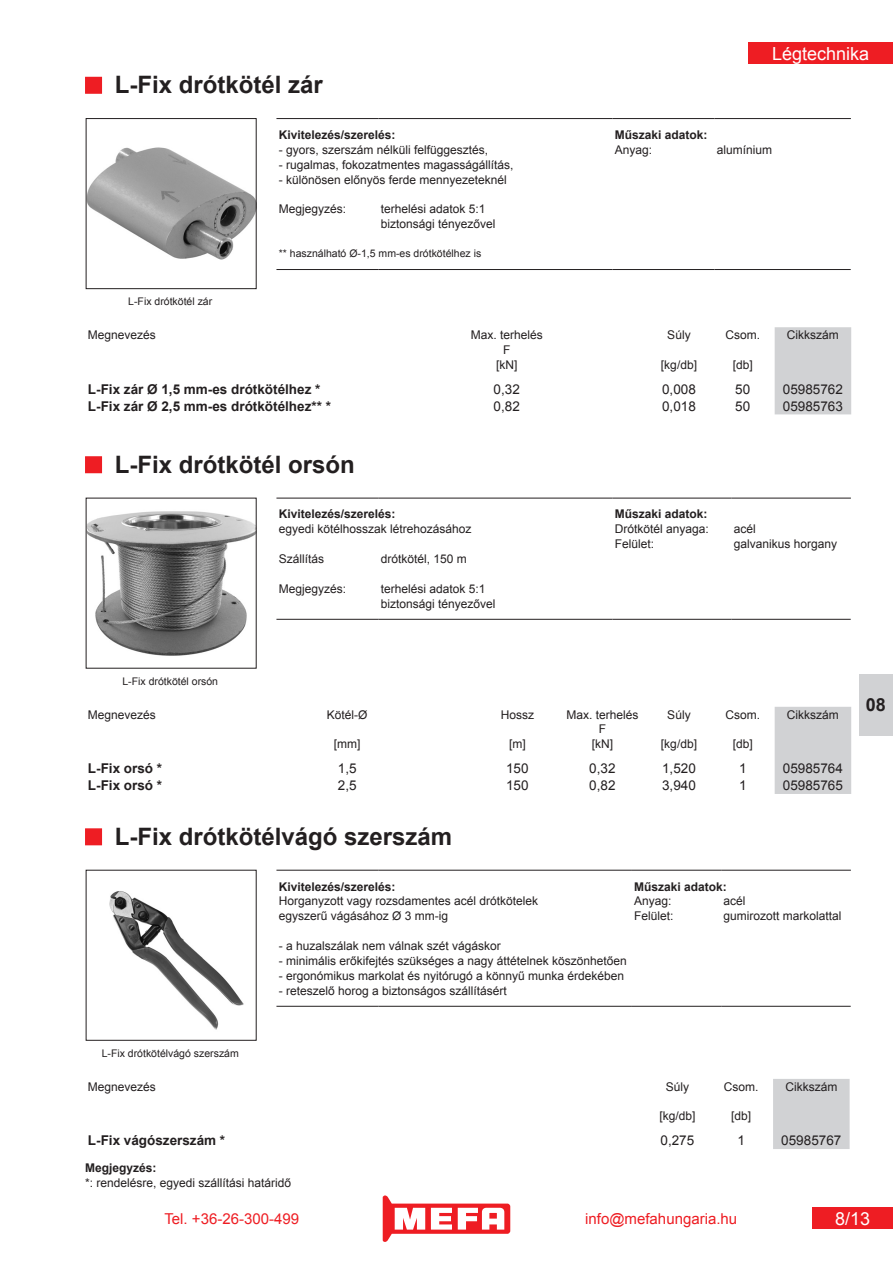
<style>
.page{position:relative;width:893px;height:1263px;background:#fff}
.page>*{position:absolute;margin:0;border:0;box-sizing:border-box;transform-origin:0 0}
.Überschrift_Inhaltsv{font:700 24px "Arial";color:#231f20}
.t1{font:18px "Arial";color:#fff}
.t2{font:700 18px "Arial";color:#231f20}
.t3{font:15px "Arial";color:#ee1d23}
.t4{font:700 13.5px "Arial";color:#231f20}
.t5{font:13.5px "Arial";color:#231f20}
.t6{font:12px "Arial";color:#231f20}
.t7{font:700 12px "Arial";color:#231f20}
.t8{font:10.5px "Arial";color:#231f20}
</style>
<div class="page">
<div style="left:748px;top:43px;width:145px;height:21px;background:#ee1d23"></div>
<svg style="left:383px;top:1195px;width:127px;height:47px"></svg>
<div style="left:812px;top:1208px;width:81px;height:21px;background:#ee1d23"></div>
<div style="left:85px;top:77px;width:17px;height:17px;background:#ee1d23;border:2px solid #ee1d23"></div>
<div style="left:859px;top:674px;width:34px;height:62px;background:#d1d2d4"></div>
<hr style="left:276px;top:118px;width:103px;height:1px;background:#231f20">
<hr style="left:379px;top:118px;width:234px;height:1px;background:#231f20">
<hr style="left:613px;top:118px;width:102px;height:1px;background:#231f20">
<hr style="left:715px;top:118px;width:136px;height:1px;background:#231f20">
<hr style="left:276px;top:269px;width:103px;height:1px;background:#231f20">
<hr style="left:379px;top:269px;width:234px;height:1px;background:#231f20">
<hr style="left:613px;top:269px;width:102px;height:1px;background:#231f20">
<hr style="left:715px;top:269px;width:136px;height:1px;background:#231f20">
<hr style="left:276px;top:498px;width:103px;height:1px;background:#231f20">
<hr style="left:379px;top:498px;width:234px;height:1px;background:#231f20">
<hr style="left:613px;top:498px;width:119px;height:1px;background:#231f20">
<hr style="left:732px;top:498px;width:119px;height:1px;background:#231f20">
<hr style="left:276px;top:619px;width:103px;height:1px;background:#231f20">
<hr style="left:379px;top:619px;width:234px;height:1px;background:#231f20">
<hr style="left:613px;top:619px;width:119px;height:1px;background:#231f20">
<hr style="left:732px;top:619px;width:119px;height:1px;background:#231f20">
<hr style="left:276px;top:870px;width:103px;height:1px;background:#231f20">
<hr style="left:379px;top:870px;width:253px;height:1px;background:#231f20">
<hr style="left:632px;top:870px;width:89px;height:1px;background:#231f20">
<hr style="left:721px;top:870px;width:130px;height:1px;background:#231f20">
<hr style="left:276px;top:1006px;width:103px;height:1px;background:#231f20">
<hr style="left:379px;top:1006px;width:253px;height:1px;background:#231f20">
<hr style="left:632px;top:1006px;width:89px;height:1px;background:#231f20">
<hr style="left:721px;top:1006px;width:130px;height:1px;background:#231f20">
<div style="left:775px;top:327px;width:76px;height:87px;background:#d1d2d4"></div>
<div style="left:775px;top:707px;width:76px;height:87px;background:#d1d2d4"></div>
<div style="left:773px;top:1079px;width:77px;height:70px;background:#d1d2d4"></div>
<div style="left:85px;top:456px;width:17px;height:17px;background:#ee1d23;border:2px solid #ee1d23"></div>
<div style="left:85px;top:828px;width:17px;height:17px;background:#ee1d23;border:2px solid #ee1d23"></div>
<img style="left:109px;top:891px;width:135px;height:139px">
<img style="left:88px;top:511px;width:166px;height:145px">
<img style="left:88px;top:147px;width:166px;height:113px">
<div style="left:86px;top:118px;width:170px;height:171px;border:1px solid #231f20"></div>
<p class="Überschrift_Inhaltsv" style="left:115px;top:68px;width:210px">L-Fix drótkötél zár</p>
<h2 class="t1" style="left:772px;top:41px;width:99px">Légtechnika</h2>
<p class="t8" style="left:128px;top:294px;width:86px">L-Fix drótkötél zár</p>
<p class="t7" style="left:279px;top:126px;width:118px">Kivitelezés/szerelés:</p>
<p class="t7" style="left:615px;top:126px;width:94px">Műszaki adatok:</p>
<p class="t6" style="left:279px;top:141px;width:211px">- gyors, szerszám nélküli felfüggesztés,</p>
<p class="t6" style="left:615px;top:141px;width:39px">Anyag:</p>
<p class="t6" style="left:717px;top:141px;width:57px">alumínium</p>
<p class="t6" style="left:279px;top:156px;width:236px">- rugalmas, fokozatmentes magasságállítás,</p>
<p class="t6" style="left:279px;top:171px;width:230px">- különösen előnyös ferde mennyezeteknél</p>
<p class="t6" style="left:279px;top:201px;width:69px">Megjegyzés:</p>
<p class="t6" style="left:381px;top:201px;width:106px">terhelési adatok 5:1</p>
<p class="t6" style="left:381px;top:216px;width:116px">biztonsági tényezővel</p>
<p class="t8" style="left:279px;top:246px;width:204px">** használható Ø-1,5 mm-es drótkötélhez is</p>
<p class="t6" style="left:88px;top:327px;width:70px">Megnevezés</p>
<p class="t6" style="left:471px;top:327px;width:74px">Max. terhelés</p>
<p class="t6" style="left:667px;top:327px;width:25px">Súly</p>
<p class="t6" style="left:725px;top:327px;width:36px">Csom.</p>
<p class="t6" style="left:787px;top:327px;width:53px">Cikkszám</p>
<p class="t6" style="left:503px;top:341px;width:9px">F</p>
<p class="t6" style="left:496px;top:356px;width:23px">[kN]</p>
<p class="t6" style="left:661px;top:356px;width:38px">[kg/db]</p>
<p class="t6" style="left:733px;top:356px;width:22px">[db]</p>
<p class="t4" style="left:88px;top:380px;width:234px">L-Fix zár Ø 1,5 mm-es drótkötélhez *</p>
<p class="t5" style="left:494px;top:380px;width:28px">0,32</p>
<p class="t5" style="left:662px;top:380px;width:35px">0,008</p>
<p class="t5" style="left:735px;top:380px;width:17px">50</p>
<p class="t5" style="left:783px;top:380px;width:62px">05985762</p>
<p class="t4" style="left:88px;top:397px;width:245px">L-Fix zár Ø 2,5 mm-es drótkötélhez** *</p>
<p class="t5" style="left:494px;top:397px;width:28px">0,82</p>
<p class="t5" style="left:662px;top:397px;width:35px">0,018</p>
<p class="t5" style="left:735px;top:397px;width:17px">50</p>
<p class="t5" style="left:783px;top:397px;width:62px">05985763</p>
<p class="Überschrift_Inhaltsv" style="left:115px;top:447px;width:242px">L-Fix drótkötél orsón</p>
<p class="t7" style="left:279px;top:506px;width:118px">Kivitelezés/szerelés:</p>
<p class="t7" style="left:615px;top:506px;width:94px">Műszaki adatok:</p>
<p class="t6" style="left:279px;top:521px;width:194px">egyedi kötélhosszak létrehozásához</p>
<p class="t6" style="left:615px;top:521px;width:96px">Drótkötél anyaga:</p>
<p class="t6" style="left:734px;top:521px;width:24px">acél</p>
<p class="t6" style="left:615px;top:536px;width:41px">Felület:</p>
<p class="t6" style="left:734px;top:536px;width:105px">galvanikus horgany</p>
<p class="t6" style="left:279px;top:551px;width:47px">Szállítás</p>
<p class="t6" style="left:381px;top:551px;width:88px">drótkötél, 150 m</p>
<p class="t6" style="left:279px;top:580px;width:69px">Megjegyzés:</p>
<p class="t6" style="left:381px;top:580px;width:106px">terhelési adatok 5:1</p>
<p class="t6" style="left:381px;top:595px;width:116px">biztonsági tényezővel</p>
<p class="t8" style="left:122px;top:674px;width:97px">L-Fix drótkötél orsón</p>
<p class="t6" style="left:88px;top:706px;width:70px">Megnevezés</p>
<p class="t6" style="left:327px;top:706px;width:42px">Kötél-Ø</p>
<p class="t6" style="left:501px;top:706px;width:35px">Hossz</p>
<p class="t6" style="left:566px;top:706px;width:74px">Max. terhelés</p>
<p class="t6" style="left:667px;top:706px;width:25px">Súly</p>
<p class="t6" style="left:725px;top:706px;width:36px">Csom.</p>
<p class="t6" style="left:787px;top:706px;width:53px">Cikkszám</p>
<p class="t6" style="left:599px;top:721px;width:9px">F</p>
<p class="t6" style="left:334px;top:736px;width:28px">[mm]</p>
<p class="t6" style="left:509px;top:736px;width:18px">[m]</p>
<p class="t6" style="left:592px;top:736px;width:23px">[kN]</p>
<p class="t6" style="left:661px;top:736px;width:38px">[kg/db]</p>
<p class="t6" style="left:733px;top:736px;width:22px">[db]</p>
<p class="t4" style="left:88px;top:759px;width:76px">L-Fix orsó *</p>
<p class="t5" style="left:338px;top:759px;width:20px">1,5</p>
<p class="t5" style="left:506px;top:759px;width:24px">150</p>
<p class="t5" style="left:589px;top:759px;width:28px">0,32</p>
<p class="t5" style="left:662px;top:759px;width:35px">1,520</p>
<p class="t5" style="left:739px;top:759px;width:9px">1</p>
<p class="t5" style="left:783px;top:759px;width:62px">05985764</p>
<p class="t4" style="left:88px;top:776px;width:76px">L-Fix orsó *</p>
<p class="t5" style="left:338px;top:776px;width:20px">2,5</p>
<p class="t5" style="left:506px;top:776px;width:24px">150</p>
<p class="t5" style="left:589px;top:776px;width:28px">0,82</p>
<p class="t5" style="left:662px;top:776px;width:35px">3,940</p>
<p class="t5" style="left:739px;top:776px;width:9px">1</p>
<p class="t5" style="left:783px;top:776px;width:62px">05985765</p>
<p class="Überschrift_Inhaltsv" style="left:115px;top:820px;width:339px">L-Fix drótkötélvágó szerszám</p>
<p class="t8" style="left:102px;top:1046px;width:139px">L-Fix drótkötélvágó szerszám</p>
<p class="t7" style="left:279px;top:878px;width:118px">Kivitelezés/szerelés:</p>
<p class="t7" style="left:634px;top:878px;width:94px">Műszaki adatok:</p>
<p class="t6" style="left:279px;top:893px;width:261px">Horganyzott vagy rozsdamentes acél drótkötelek</p>
<p class="t6" style="left:634px;top:893px;width:39px">Anyag:</p>
<p class="t6" style="left:723px;top:893px;width:24px">acél</p>
<p class="t6" style="left:279px;top:908px;width:171px">egyszerű vágásához Ø 3 mm-ig</p>
<p class="t6" style="left:634px;top:908px;width:41px">Felület:</p>
<p class="t6" style="left:723px;top:908px;width:120px">gumirozott markolattal</p>
<p class="t6" style="left:279px;top:937px;width:224px">- a huzalszálak nem válnak szét vágáskor</p>
<p class="t6" style="left:279px;top:952px;width:350px">- minimális erőkifejtés szükséges a nagy áttételnek köszönhetően</p>
<p class="t6" style="left:279px;top:967px;width:347px">- ergonómikus markolat és nyitórugó a könnyű munka érdekében</p>
<p class="t6" style="left:279px;top:982px;width:230px">- reteszelő horog a biztonságos szállításért</p>
<p class="t6" style="left:88px;top:1078px;width:70px">Megnevezés</p>
<p class="t6" style="left:666px;top:1078px;width:25px">Súly</p>
<p class="t6" style="left:724px;top:1078px;width:36px">Csom.</p>
<p class="t6" style="left:785px;top:1078px;width:53px">Cikkszám</p>
<p class="t6" style="left:659px;top:1108px;width:38px">[kg/db]</p>
<p class="t6" style="left:731px;top:1108px;width:22px">[db]</p>
<p class="t4" style="left:88px;top:1131px;width:139px">L-Fix vágószerszám *</p>
<p class="t5" style="left:660px;top:1131px;width:35px">0,275</p>
<p class="t5" style="left:737px;top:1131px;width:9px">1</p>
<p class="t5" style="left:781px;top:1131px;width:62px">05985767</p>
<p class="t7" style="left:85px;top:1160px;width:73px">Megjegyzés:</p>
<p class="t6" style="left:85px;top:1174px;width:208px">*: rendelésre, egyedi szállítási határidő</p>
<h2 class="t2" style="left:866px;top:692px;width:22px">08</h2>
<p class="t3" style="left:164px;top:1208px;width:136px">Tel. +36-26-300-499</p>
<p class="t3" style="left:585px;top:1208px;width:153px">info@mefahungaria.hu</p>
<h2 class="t1" style="left:835px;top:1206px;width:37px">8/13</h2>
</div>
